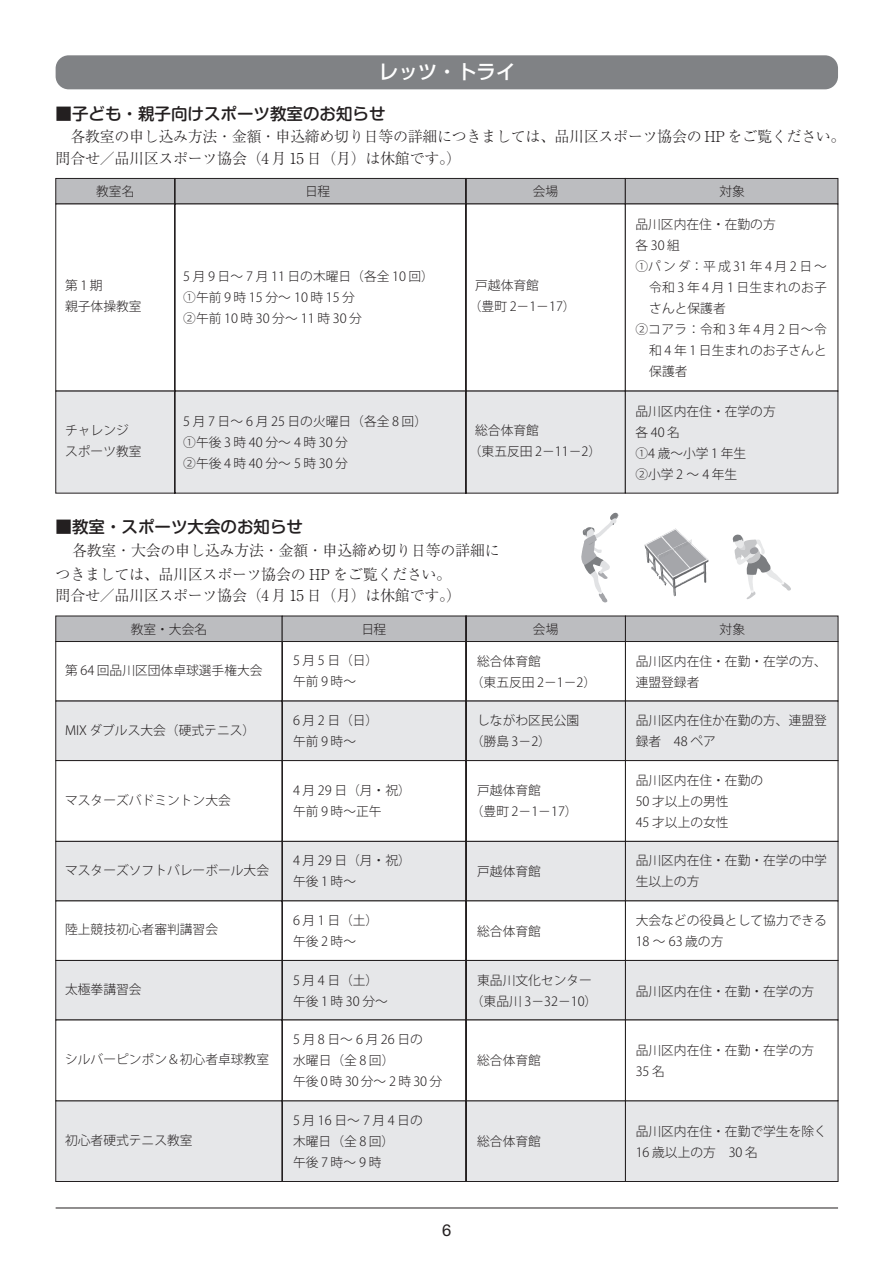
<style>
.page{position:relative;width:893px;height:1263px;background:#fff}
.page>*{position:absolute;margin:0;border:0;box-sizing:border-box;transform-origin:0 0}
.t1{font:500 19.5px "Shin Go";color:#fff}
.t2{font:500 16.5px "Shin M Go Pr 6 N";color:#231f20}
.t3{font:16.5px "Helvetica Fraction";color:#231f20}
.t4{font:300 15px/21.8px "Ryumin Pr 6";letter-spacing:-.02em;color:#231f20}
.t5{font:300 12.75px/21px "Koz Go Pr 6 N";color:#231f20}
.t6{font:300 12.75px/21px "Koz Go Pr 6 N";letter-spacing:.2em;color:#231f20}
.t7{font:300 12.75px/21px "Koz Go Pr 6 N";letter-spacing:.1em;color:#231f20}
.t8{font:300 12.75px/21px "Koz Go Pr 6 N";letter-spacing:.18em;color:#231f20}
</style>
<div class="page">
<hr style="left:56px;top:1208px;width:782px;height:1px;background:#231f20">
<div style="left:56px;top:55px;width:782px;height:34px;background:#808285;border-radius:13px"></div>
<svg style="left:55px;top:178px;width:570px;height:26px;background:#b0b0b3"></svg>
<svg style="left:55px;top:204px;width:570px;height:187px"></svg>
<div style="left:625px;top:178px;width:213px;height:26px;background:#bcbdc0;border:1px solid #231f20"></div>
<div style="left:55px;top:391px;width:570px;height:102px;background:#e6e7e9"></div>
<div style="left:625px;top:391px;width:213px;height:102px;background:#e6e7e9"></div>
<div style="left:625px;top:616px;width:213px;height:26px;background:#bcbdc0"></div>
<div style="left:625px;top:641px;width:213px;height:60px;background:#fff;border:1px solid #231f20"></div>
<svg style="left:55px;top:616px;width:571px;height:144px"></svg>
<div style="left:625px;top:701px;width:213px;height:60px;background:#e6e7e9"></div>
<svg style="left:55px;top:760px;width:570px;height:81px"></svg>
<div style="left:625px;top:760px;width:213px;height:81px;background:#fff;border:1px solid #231f20"></div>
<div style="left:625px;top:841px;width:213px;height:60px;background:#e6e7e9;border:1px solid #231f20"></div>
<svg style="left:55px;top:841px;width:571px;height:178px"></svg>
<div style="left:625px;top:960px;width:213px;height:60px;background:#e6e7e9;border:1px solid #231f20"></div>
<div style="left:55px;top:1101px;width:570px;height:81px;background:#e6e7e9"></div>
<div style="left:625px;top:1100px;width:213px;height:82px;background:#e6e7e9;border:1px solid #231f20"></div>
<svg style="left:55px;top:1019px;width:571px;height:82px"></svg>
<div style="left:625px;top:1020px;width:213px;height:81px;background:#fff;border:1px solid #231f20"></div>
<svg style="left:733px;top:535px;width:58px;height:64px"></svg>
<svg style="left:581px;top:513px;width:37px;height:89px"></svg>
<svg style="left:645px;top:529px;width:63px;height:67px"></svg>
<h1 class="t1" style="left:379px;top:59px;width:138px">レッツ・トライ</h1>
<p class="t2" style="left:56px;top:100px;width:331px">■子ども・親子向けスポーツ教室のお知らせ</p>
<p class="t4" style="left:56px;top:125px;width:791px">　各教室の申し込み方法・金額・申込締め切り日等の詳細につきましては、品川区スポーツ協会の HP をご覧ください。問合せ／品川区スポーツ協会（4 月 15 日（月）は休館です。）</p>
<p class="t5" style="left:96px;top:181px;width:40px">教室名</p>
<p class="t5" style="left:305px;top:181px;width:26px">日程</p>
<p class="t5" style="left:533px;top:181px;width:27px">会場</p>
<p class="t5" style="left:719px;top:181px;width:27px">対象</p>
<p class="t5" style="left:183px;top:266px;width:252px">5 月 9 日～ 7 月 11 日の木曜日（各全 10 回）<br>①午前9時15分～10時15分<br>②午前10時30分～11時30分</p>
<p class="t5" style="left:65px;top:276px;width:78px">第1期<br>親子体操教室</p>
<p class="t5" style="left:469px;top:276px;width:108px;text-indent:6px">戸越体育館<br>（豊町 2－1－17）</p>
<p class="t5" style="left:635px;top:214px;width:154px">品川区内在住・在勤の方　</p>
<p class="t5" style="left:635px;top:235px;width:46px">各30組</p>
<p class="t6" style="left:635px;top:256px;width:193px">①パンダ：平成31年4月2日～</p>
<p class="t5" style="left:649px;top:277px;width:179px">令和 3 年 4 月 1 日生まれのお子</p>
<p class="t5" style="left:649px;top:298px;width:78px">さんと保護者</p>
<p class="t5" style="left:635px;top:319px;width:193px">②コアラ：令和 3 年 4 月 2 日～令</p>
<p class="t5" style="left:649px;top:340px;width:179px">和 4 年 1 日生まれのお子さんと</p>
<p class="t5" style="left:649px;top:361px;width:40px">保護者</p>
<p class="t7" style="left:183px;top:411px;width:245px">5 月 7 日～ 6 月 25 日の火曜日（各全 8 回）<br>①午後3時40分～4時30分<br>②午後4時40分～5時30分</p>
<p class="t5" style="left:635px;top:401px;width:154px">品川区内在住・在学の方　各40名<br>①4 歳～小学 1 年生<br>②小学2～4年生</p>
<p class="t2" style="left:56px;top:513px;width:249px">■教室・スポーツ大会のお知らせ</p>
<p class="t4" style="left:56px;top:538px;width:446px;line-height:23.2px;text-indent:16px">各教室・大会の申し込み方法・金額・申込締め切り日等の詳細につきましては、品川区スポーツ協会の HP をご覧ください。</p>
<p class="t4" style="left:56px;top:584px;width:407px">問合せ／品川区スポーツ協会（4 月 15 日（月）は休館です。）</p>
<p class="t5" style="left:131px;top:619px;width:78px">教室・大会名</p>
<p class="t5" style="left:361px;top:619px;width:26px">日程</p>
<p class="t5" style="left:533px;top:619px;width:27px">会場</p>
<p class="t5" style="left:65px;top:420px;width:78px">チャレンジスポーツ教室</p>
<p class="t5" style="left:469px;top:420px;width:134px;text-indent:6px">総合体育館<br>（東五反田 2－11－2）</p>
<p class="t5" style="left:720px;top:619px;width:27px">対象</p>
<p class="t5" style="left:65px;top:660px;width:199px">第 64 回品川区団体卓球選手権大会</p>
<p class="t6" style="left:293px;top:651px;width:87px">5月5日（日）午前9時～</p>
<p class="t5" style="left:471px;top:651px;width:127px;text-indent:6px">総合体育館<br>（東五反田 2－1－2）</p>
<p class="t5" style="left:636px;top:651px;width:193px">品川区内在住・在勤・在学の方、連盟登録者</p>
<p class="t5" style="left:65px;top:720px;width:192px">MIX ダブルス大会（硬式テニス）</p>
<p class="t6" style="left:293px;top:710px;width:87px">6月2日（日）午前9時～</p>
<p class="t5" style="left:471px;top:710px;width:110px;text-indent:6px">しながわ区民公園（勝島 3－2）</p>
<p class="t5" style="left:636px;top:710px;width:193px">品川区内在住か在勤の方、連盟登録者　48 ペア</p>
<p class="t5" style="left:65px;top:790px;width:167px">マスターズバドミントン大会</p>
<p class="t5" style="left:293px;top:780px;width:119px">4 月 29 日（月・祝）午前 9 時～正午</p>
<p class="t5" style="left:471px;top:780px;width:108px;text-indent:6px">戸越体育館<br>（豊町 2－1－17）</p>
<p class="t5" style="left:636px;top:770px;width:129px">品川区内在住・在勤の<br>50 才以上の男性<br>45 才以上の女性</p>
<p class="t5" style="left:65px;top:860px;width:206px">マスターズソフトバレーボール大会</p>
<p class="t5" style="left:293px;top:850px;width:119px">4 月 29 日（月・祝）午後1時～</p>
<p class="t5" style="left:477px;top:861px;width:65px">戸越体育館</p>
<p class="t5" style="left:636px;top:850px;width:193px">品川区内在住・在勤・在学の中学生以上の方</p>
<p class="t5" style="left:65px;top:919px;width:155px">陸上競技初心者審判講習会</p>
<p class="t6" style="left:293px;top:910px;width:87px">6月1日（土）午後2時～</p>
<p class="t5" style="left:477px;top:921px;width:65px">総合体育館</p>
<p class="t5" style="left:636px;top:910px;width:193px">大会などの役員として協力できる<br>18 ～ 63 歳の方</p>
<p class="t5" style="left:65px;top:979px;width:78px">太極拳講習会</p>
<p class="t6" style="left:293px;top:970px;width:96px">5月4日（土）午後1時30分～</p>
<p class="t5" style="left:471px;top:970px;width:128px;text-align:center">東品川文化センター（東品川 3－32－10）</p>
<p class="t5" style="left:636px;top:981px;width:180px">品川区内在住・在勤・在学の方</p>
<p class="t5" style="left:65px;top:1049px;width:206px">シルバーピンポン＆初心者卓球教室</p>
<p class="t5" style="left:65px;top:1130px;width:129px">初心者硬式テニス教室</p>
<p class="t8" style="left:293px;top:1029px;width:150px">5月8日～6月26日の<br>水曜日（全 8 回）<br>午後0時30分～2時30分</p>
<p class="t6" style="left:293px;top:1110px;width:131px">5月16日～7月4日の木曜日（全 8 回）<br>午後7時～9時</p>
<p class="t3" style="left:442px;top:1223px;width:11px">6</p>
<p class="t5" style="left:477px;top:1050px;width:65px">総合体育館</p>
<p class="t5" style="left:636px;top:1040px;width:180px">品川区内在住・在勤・在学の方<br>35名</p>
<p class="t5" style="left:477px;top:1131px;width:65px">総合体育館</p>
<p class="t5" style="left:636px;top:1121px;width:193px">品川区内在住・在勤で学生を除く<br>16 歳以上の方　30 名</p>
</div>
